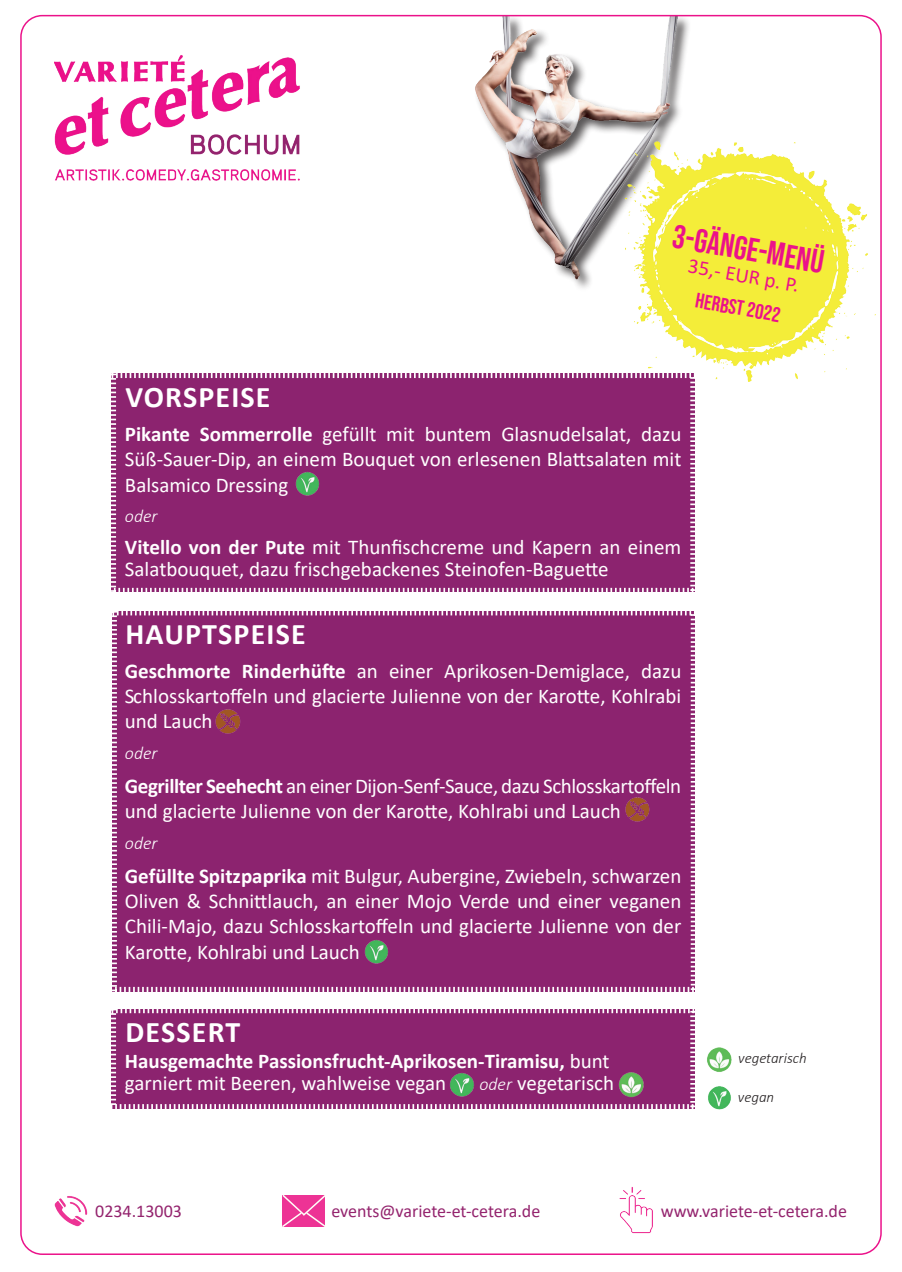
<style>
.page{position:relative;width:902px;height:1272px;background:#fff}
.page>*{position:absolute;margin:0;border:0;box-sizing:border-box;transform-origin:0 0}
.t1{font:33px "Bebas Neue";color:#eb128a}
.t2{font:700 30px "Calibri";letter-spacing:.04em;color:#fff}
.t3{font:21px/25.2px "Calibri";color:#fff;text-align:justify}
.t4{font:700 21px/22.5px "Calibri";color:#fff}
.t5{font:21px "Calibri";color:#eb128a}
.t6{font:21px "Bebas Neue";color:#eb128a}
.t7{font:18px "Calibri";color:#94246e}
.t8{font:italic 300 18px "Calibri";color:#fff}
.t9{font:italic 300 15px "Calibri";color:#231f20}
.s1{font-weight:700}
.s2{font-weight:400}
</style>
<div class="page">
<img style="left:475px;top:18px;width:214px;height:270px">
<img style="left:54px;top:55px;width:246px;height:126px">
<img style="left:619px;top:1187px;width:34px;height:47px">
<img style="left:54px;top:1196px;width:34px;height:31px">
<svg style="left:282px;top:1195px;width:43px;height:32px"></svg>
<img style="left:625px;top:141px;width:250px;height:240px">
<img style="left:707px;top:1047px;width:25px;height:25px">
<img style="left:708px;top:1086px;width:23px;height:24px">
<svg style="left:111px;top:367px;width:590px;height:225px;background:#922f77"></svg>
<div style="left:112px;top:611px;width:583px;height:381px;background:#8c236f"></div>
<div style="left:111px;top:1009px;width:584px;height:100px;background:#8c236f"></div>
<img style="left:294px;top:470px;width:26px;height:26px">
<img style="left:363px;top:938px;width:26px;height:26px">
<img style="left:449px;top:1071px;width:26px;height:26px">
<img style="left:622px;top:795px;width:30px;height:28px">
<img style="left:213px;top:706px;width:30px;height:28px">
<img style="left:618px;top:1071px;width:26px;height:26px">
<h1 class="t1" style="left:676px;top:217px;width:155px;rotate:10deg">3-Gänge-Menü</h1>
<p class="t5" style="left:691px;top:251px;width:114px;rotate:10deg">35,- EUR p. P.</p>
<p class="t6" style="left:697px;top:288px;width:87px;rotate:10deg">Herbst 2022</p>
<h2 class="t2" style="left:125px;top:376px;width:147px">VORSPEISE</h2>
<p class="t3" style="left:125px;top:421px;width:558px"><span class="s1">Pikante Sommerrolle</span> gefüllt mit buntem Glasnudelsalat, dazu Süß-Sauer-Dip, an einem Bouquet von erlesenen Blattsalaten mit Balsamico Dressing</p>
<p class="t8" style="left:125px;top:505px;width:34px">oder</p>
<p class="t3" style="left:125px;top:535px;width:558px;line-height:22.5px"><span class="s1">Vitello von der Pute</span> mit Thunfischcreme und Kapern an einem<br>Salatbouquet, dazu frischgebackenes Steinofen-Baguette</p>
<h2 class="t2" style="left:125px;top:612px;width:182px">HAUPTSPEISE</h2>
<p class="t3" style="left:125px;top:657px;width:558px"><span class="s1">Geschmorte Rinderhüfte</span> an einer Aprikosen-Demiglace, dazu Schlosskartoffeln und glacierte Julienne von der Karotte, Kohlrabi und Lauch</p>
<p class="t8" style="left:125px;top:741px;width:34px">oder</p>
<p class="t3" style="left:125px;top:772px;width:558px"><span class="s1">Gegrillter Seehecht</span> an einer Dijon-Senf-Sauce, dazu Schlosskartoffeln und glacierte Julienne von der Karotte, Kohlrabi und Lauch</p>
<p class="t8" style="left:125px;top:831px;width:34px">oder</p>
<p class="t3" style="left:125px;top:862px;width:558px"><span class="s1">Gefüllte Spitzpaprika</span> mit Bulgur, Aubergine, Zwiebeln, schwarzen Oliven &amp; Schnittlauch, an einer Mojo Verde und einer veganen Chili-Majo, dazu Schlosskartoffeln und glacierte Julienne von der Karotte, Kohlrabi und Lauch</p>
<h2 class="t2" style="left:125px;top:1011px;width:116px">DESSERT</h2>
<p class="t4" style="left:125px;top:1049px;width:486px">Hausgemachte Passionsfrucht-Aprikosen-Tiramisu, <span class="s2">bunt garniert mit Beeren, wahlweise vegan</span></p>
<p class="t8" style="left:479px;top:1072px;width:34px">oder</p>
<p class="t3" style="left:517px;top:1070px;width:98px">vegetarisch</p>
<p class="t9" style="left:738px;top:1048px;width:70px">vegetarisch</p>
<p class="t9" style="left:737px;top:1087px;width:38px">vegan</p>
<p class="t7" style="left:95px;top:1198px;width:88px">0234.13003</p>
<p class="t7" style="left:331px;top:1198px;width:210px">events@variete-et-cetera.de</p>
<p class="t7" style="left:660px;top:1198px;width:188px">www.variete-et-cetera.de</p>
</div>
